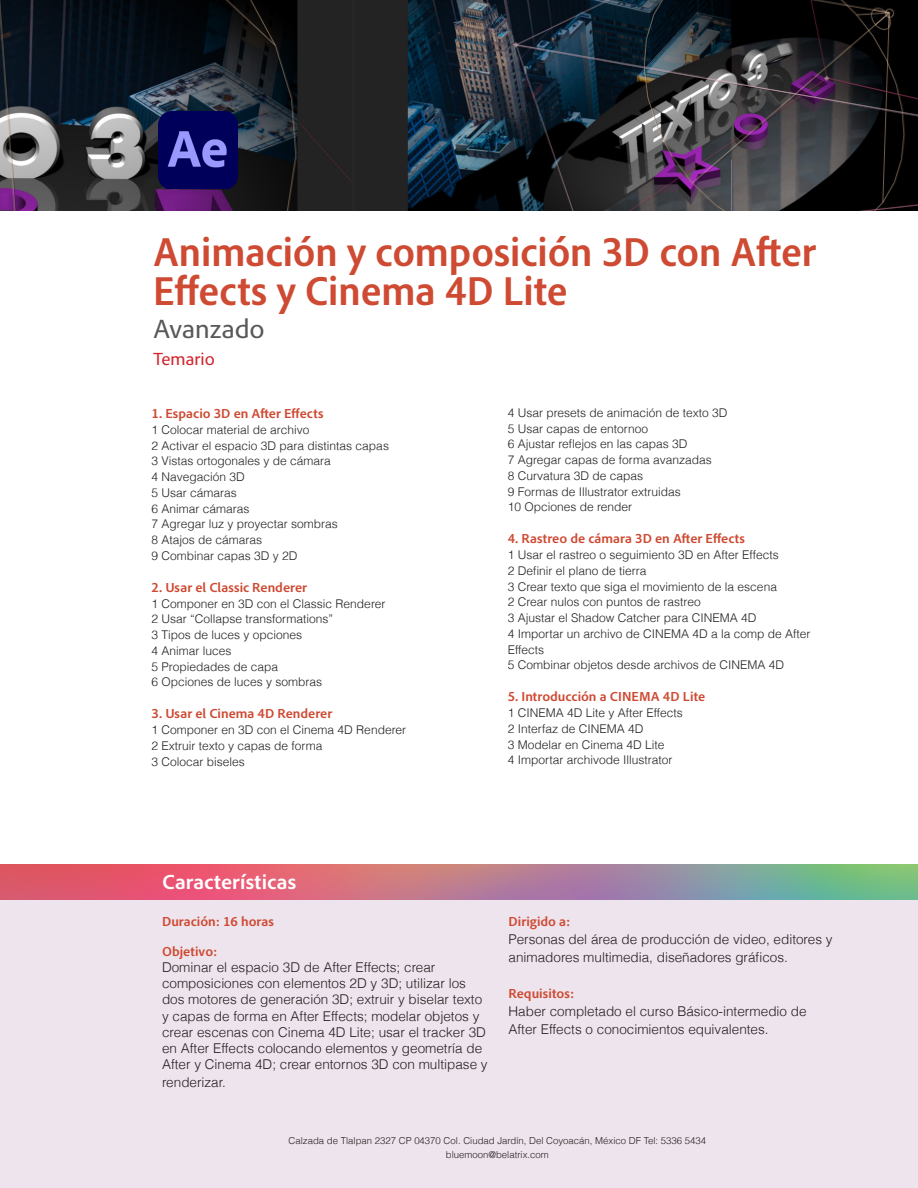
<style>
.page{position:relative;width:918px;height:1188px;background:#fff}
.page>*{position:absolute;margin:0;border:0;box-sizing:border-box;transform-origin:0 0}
.TituloMain{font:700 semi-condensed 42px/39px "Adobe Clean";letter-spacing:-.005em;color:#ce4a32}
.nivel{font:27px "Adobe Clean";color:#57585a}
.t1{font:700 21px "Adobe Clean";letter-spacing:.005em;color:#fff}
.temario{font:18px "Adobe Clean";color:#d1232a}
.Cuerpo_de_texto{font:300 13.5px/16.2px "Helvetica";color:#231f20}
.Subtitulos_temario_ok{font:700 13.5px "Adobe Clean";color:#ce4a32}
.Subtitulos_temario_copy{font:700 13.5px "Adobe Clean";color:#ce4a32}
.Subtitulos_temario_copy_2{font:700 13.5px "Adobe Clean";color:#ce4a32}
.Cuerpo_de_texto___chico{font:300 12px/15.8px "Helvetica";color:#231f20}
.t2{font:300 9.6px/13.6px "Helvetica";color:#231f20;text-align:center}
</style>
<div class="page">
<div style="left:0;top:865px;width:918px;height:323px;background:#eee4ed"></div>
<svg style="left:0;top:865px;width:918px;height:34px;background:#b77d87"></svg>
<img style="left:0;top:0;width:918px;height:211px">
<img style="left:158px;top:112px;width:80px;height:77px">
<p class="TituloMain" style="left:153px;top:231px;width:665px">Animación y composición 3D con After<br>Effects y Cinema 4D Lite</p>
<p class="nivel" style="left:153px;top:312px;width:113px">Avanzado</p>
<p class="temario" style="left:153px;top:347px;width:63px">Temario</p>
<p class="Subtitulos_temario_ok" style="left:152px;top:405px;width:174px">1. Espacio 3D en After Effects</p>
<p class="Cuerpo_de_texto___chico" style="left:152px;top:421px;width:159px">1 Colocar material de archivo</p>
<p class="Cuerpo_de_texto___chico" style="left:152px;top:437px;width:239px">2 Activar el espacio 3D para distintas capas</p>
<p class="Cuerpo_de_texto___chico" style="left:152px;top:453px;width:181px">3 Vistas ortogonales y de cámara</p>
<p class="Cuerpo_de_texto___chico" style="left:152px;top:469px;width:95px">4 Navegación 3D</p>
<p class="Cuerpo_de_texto___chico" style="left:152px;top:484px;width:87px">5 Usar cámaras</p>
<p class="Cuerpo_de_texto___chico" style="left:152px;top:500px;width:100px">6 Animar cámaras</p>
<p class="Cuerpo_de_texto___chico" style="left:152px;top:516px;width:188px">7 Agregar luz y proyectar sombras</p>
<p class="Cuerpo_de_texto___chico" style="left:152px;top:532px;width:112px">8 Atajos de cámaras</p>
<p class="Cuerpo_de_texto___chico" style="left:152px;top:547px;width:148px">9 Combinar capas 3D y 2D</p>
<p class="Subtitulos_temario_ok" style="left:152px;top:579px;width:157px">2. Usar el Classic Renderer</p>
<p class="Cuerpo_de_texto___chico" style="left:152px;top:595px;width:235px">1 Componer en 3D con el Classic Renderer</p>
<p class="Cuerpo_de_texto___chico" style="left:152px;top:611px;width:183px">2 Usar “Collapse transformations”</p>
<p class="Cuerpo_de_texto___chico" style="left:152px;top:626px;width:152px">3 Tipos de luces y opciones</p>
<p class="Cuerpo_de_texto___chico" style="left:152px;top:642px;width:82px">4 Animar luces</p>
<p class="Cuerpo_de_texto___chico" style="left:152px;top:658px;width:128px">5 Propiedades de capa</p>
<p class="Cuerpo_de_texto___chico" style="left:152px;top:674px;width:172px">6 Opciones de luces y sombras</p>
<p class="Subtitulos_temario_ok" style="left:152px;top:705px;width:182px">3. Usar el Cinema 4D Renderer</p>
<p class="Cuerpo_de_texto___chico" style="left:152px;top:721px;width:256px">1 Componer en 3D con el Cinema 4D Renderer</p>
<p class="Cuerpo_de_texto___chico" style="left:152px;top:737px;width:172px">2 Extruir texto y capas de forma</p>
<p class="Cuerpo_de_texto___chico" style="left:152px;top:753px;width:95px">3 Colocar biseles</p>
<p class="Cuerpo_de_texto___chico" style="left:508px;top:404px;width:221px">4 Usar presets de animación de texto 3D</p>
<p class="Cuerpo_de_texto___chico" style="left:508px;top:420px;width:142px">5 Usar capas de entornoo</p>
<p class="Cuerpo_de_texto___chico" style="left:508px;top:436px;width:181px">6 Ajustar reflejos en las capas 3D</p>
<p class="Cuerpo_de_texto___chico" style="left:508px;top:452px;width:206px">7 Agregar capas de forma avanzadas</p>
<p class="Cuerpo_de_texto___chico" style="left:508px;top:467px;width:137px">8 Curvatura 3D de capas</p>
<p class="Cuerpo_de_texto___chico" style="left:508px;top:483px;width:174px">9 Formas de Illustrator extruidas</p>
<p class="Cuerpo_de_texto___chico" style="left:508px;top:499px;width:126px">10 Opciones de render</p>
<p class="Subtitulos_temario_copy_2" style="left:508px;top:530px;width:239px">4. Rastreo de cámara 3D en After Effects</p>
<p class="Cuerpo_de_texto___chico" style="left:508px;top:547px;width:273px">1 Usar el rastreo o seguimiento 3D en After Effects</p>
<p class="Cuerpo_de_texto___chico" style="left:508px;top:562px;width:140px">2 Definir el plano de tierra</p>
<p class="Cuerpo_de_texto___chico" style="left:508px;top:578px;width:271px">3 Crear texto que siga el movimiento de la escena</p>
<p class="Cuerpo_de_texto___chico" style="left:508px;top:594px;width:194px">2 Crear nulos con puntos de rastreo</p>
<p class="Cuerpo_de_texto___chico" style="left:508px;top:610px;width:250px">3 Ajustar el Shadow Catcher para CINEMA 4D</p>
<p class="Cuerpo_de_texto___chico" style="left:508px;top:625px;width:304px">4 Importar un archivo de CINEMA 4D a la comp de After<br>Effects</p>
<p class="Cuerpo_de_texto___chico" style="left:508px;top:657px;width:278px">5 Combinar objetos desde archivos de CINEMA 4D</p>
<p class="Subtitulos_temario_ok" style="left:508px;top:688px;width:199px">5. Introducción a CINEMA 4D Lite</p>
<p class="Cuerpo_de_texto___chico" style="left:508px;top:704px;width:177px">1 CINEMA 4D Lite y After Effects</p>
<p class="Cuerpo_de_texto___chico" style="left:508px;top:720px;width:137px">2 Interfaz de CINEMA 4D</p>
<p class="Cuerpo_de_texto___chico" style="left:508px;top:736px;width:158px">3 Modelar en Cinema 4D Lite</p>
<p class="Cuerpo_de_texto___chico" style="left:508px;top:752px;width:166px">4 Importar archivode Illustrator</p>
<h3 class="t1" style="left:162px;top:868px;width:136px">Características</h3>
<p class="Subtitulos_temario_copy" style="left:162px;top:913px;width:113px">Duración: 16 horas</p>
<p class="Subtitulos_temario_copy" style="left:162px;top:942px;width:57px">Objetivo:</p>
<p class="Cuerpo_de_texto" style="left:162px;top:958px;width:327px">Dominar el espacio 3D de After Effects; crear composiciones con elementos 2D y 3D; utilizar los dos motores de generación 3D; extruir y biselar texto y capas de forma en After Effects; modelar objetos y crear escenas con Cinema 4D Lite; usar el tracker 3D en After Effects colocando elementos y geometría de After y Cinema 4D; crear entornos 3D con multipase y</p>
<p class="Cuerpo_de_texto" style="left:162px;top:1074px;width:65px">renderizar.</p>
<p class="Subtitulos_temario_copy" style="left:509px;top:913px;width:63px">Dirigido a:</p>
<p class="Cuerpo_de_texto" style="left:509px;top:930px;width:326px;line-height:18px">Personas del área de producción de video, editores y animadores multimedia, diseñadores gráficos.</p>
<p class="Subtitulos_temario_copy" style="left:509px;top:985px;width:67px">Requisitos:</p>
<p class="Cuerpo_de_texto" style="left:509px;top:1002px;width:300px;line-height:18px">Haber completado el curso Básico-intermedio de<br>After Effects o conocimientos equivalentes.</p>
<p class="t2" style="left:289px;top:1134px;width:419px">Calzada de Tlalpan 2327 CP 04370 Col. Ciudad Jardín, Del Coyoacán, México DF Tel: 5336 5434 bluemoon@belatrix.com</p>
</div>
